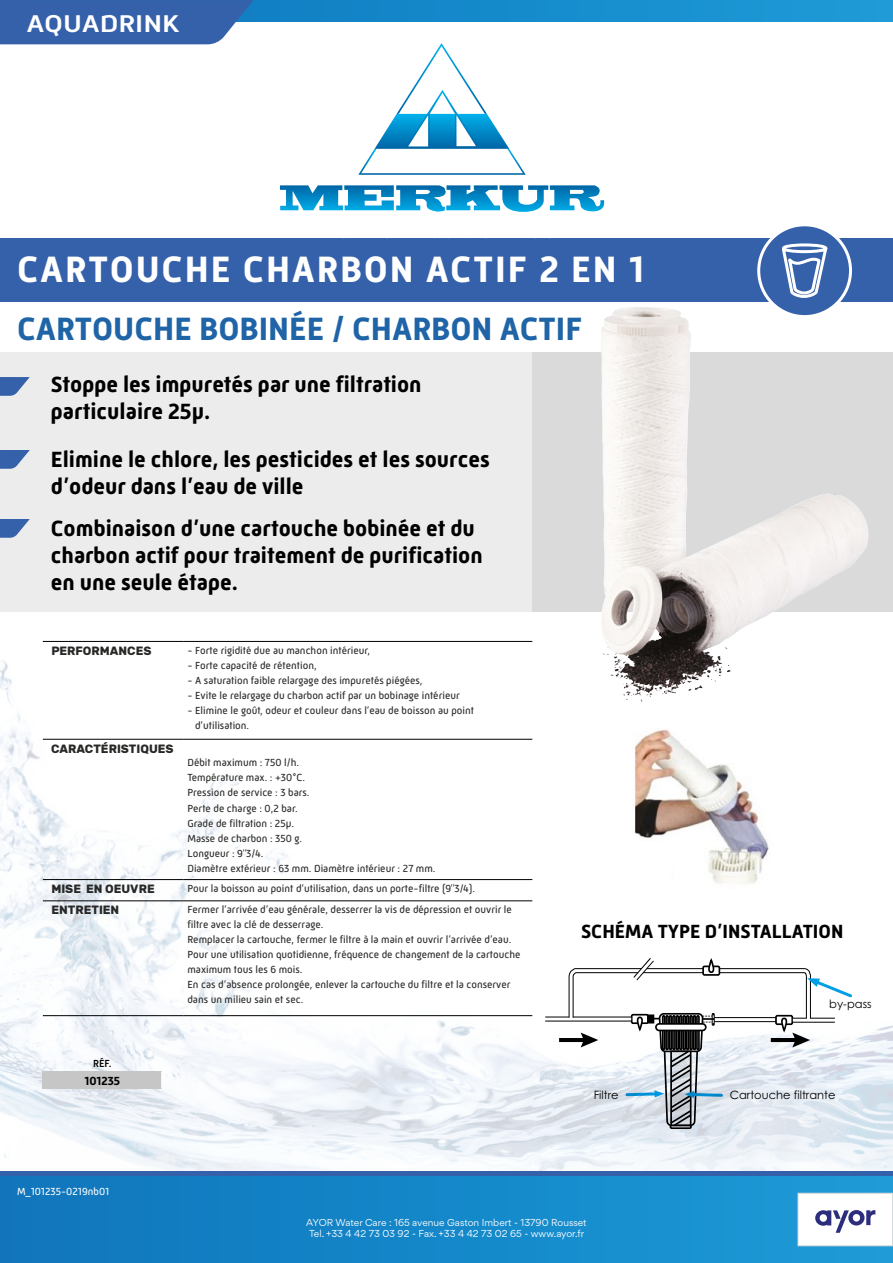
<style>
.page{position:relative;width:893px;height:1263px;background:#fff}
.page>*{position:absolute;margin:0;border:0;box-sizing:border-box;transform-origin:0 0}
.t1{font:700 37.5px "Mic 32 New";letter-spacing:.05em;color:#fff}
.t2{font:700 33px "Mic 32 New";color:#1f64a7}
.t3{font:500 24.75px "Mic 32 New";color:#fff;scale:1.2 1}
.t4{font:700 22.5px/27px "Mic 32 New";color:#000}
.t5{font:700 19.5px "Mic 32 New";color:#000}
.t6{font:700 12px "Rubik";color:#282827}
.t7{font:700 12px "Mic 32 New";color:#000}
.t8{font:11.4px "Century Gothic";color:#000}
.t9{font:10.5px/15px "Mic 32 New";color:#282827}
.t10{font:10.5px "Mic 32 New";color:#fff}
.t11{font:500 10.5px "Mic 32 New";color:#000}
.t12{font:9px/10.8px "Gordita";color:#fff}
.s1{font-family:"Century Gothic"}
</style>
<div class="page">
<div style="left:0;top:238px;width:893px;height:64px;background:#3561ab"></div>
<div style="left:759px;top:225px;width:91px;height:92px;background:#3561ab;border-radius:50%"></div>
<div style="left:757px;top:223px;width:95px;height:95px;border:3px solid #fff;border-radius:50%"></div>
<img style="left:0;top:611px;width:893px;height:561px">
<div style="left:0;top:1176px;width:893px;height:87px;background:linear-gradient(to right,#0e74bb,#209cd8)"></div>
<hr style="left:0;top:1172px;width:893px;height:4px;background:#3561ab">
<div style="left:798px;top:1193px;width:95px;height:53px;background:#fff;border:1px solid #dadada"></div>
<svg style="left:815px;top:1210px;width:60px;height:23px"></svg>
<svg style="left:531px;top:352px;width:362px;height:259px;background:#dfdddc"></svg>
<div style="left:0;top:352px;width:531px;height:259px;background:#ececec"></div>
<svg style="left:358px;top:43px;width:168px;height:132px"></svg>
<svg style="left:279px;top:185px;width:326px;height:27px"></svg>
<svg style="left:253px;top:0;width:640px;height:21px;background:#178dcd"></svg>
<svg style="left:0;top:0;width:253px;height:44px;background:#3e69af"></svg>
<svg style="left:780px;top:227px;width:49px;height:71px"></svg>
<div style="left:43px;top:1071px;width:119px;height:17px;background:#c6c6c6"></div>
<svg style="left:161px;top:1071px;width:2px;height:17px"></svg>
<hr style="left:43px;top:641px;width:140px;height:1px;background:#000">
<hr style="left:183px;top:641px;width:349px;height:1px;background:#000">
<hr style="left:43px;top:739px;width:140px;height:1px;background:#000">
<hr style="left:183px;top:739px;width:349px;height:1px;background:#000">
<hr style="left:43px;top:879px;width:140px;height:1px;background:#000">
<hr style="left:183px;top:879px;width:349px;height:1px;background:#000">
<hr style="left:43px;top:900px;width:140px;height:1px;background:#000">
<hr style="left:183px;top:900px;width:349px;height:1px;background:#000">
<hr style="left:43px;top:1015px;width:140px;height:1px;background:#000">
<hr style="left:183px;top:1015px;width:349px;height:1px;background:#000">
<div style="left:670px;top:1125px;width:22px;height:4px;border:2px solid #000"></div>
<div style="left:545px;top:1016px;width:86px;height:5px;background:#8f8f8f"></div>
<hr style="left:543px;top:1017px;width:88px;height:3px;background:#fff">
<hr style="left:559px;top:1038px;width:27px;height:4px;background:#000">
<svg style="left:566px;top:956px;width:288px;height:171px"></svg>
<img style="left:600px;top:309px;width:35px;height:366px">
<img style="left:633px;top:709px;width:143px;height:186px">
<svg style="left:0;top:377px;width:30px;height:19px"></svg>
<svg style="left:0;top:450px;width:30px;height:19px"></svg>
<svg style="left:0;top:519px;width:30px;height:19px"></svg>
<h3 class="t3" style="left:26px;top:9px;width:130px">AQUADRINK</h3>
<h1 class="t1" style="left:17px;top:248px;width:628px">CARTOUCHE CHARBON ACTIF 2 EN 1</h1>
<h2 class="t2" style="left:17px;top:310px;width:567px">CARTOUCHE BOBINÉE / CHARBON ACTIF</h2>
<h3 class="t4" style="left:51px;top:371px;width:372px">Stoppe les impuretés par une filtration particulaire 25µ.</h3>
<h3 class="t4" style="left:51px;top:446px;width:440px">Elimine le chlore, les pesticides et les sources d’odeur dans l’eau de ville</h3>
<h3 class="t4" style="left:51px;top:515px;width:433px">Combinaison d’une cartouche bobinée et du charbon actif pour traitement de purification en une seule étape.</h3>
<p class="t6" style="left:51px;top:643px;width:102px">PERFORMANCES</p>
<p class="t9" style="left:187px;top:642px;width:184px">- Forte rigidité due au manchon intérieur,</p>
<p class="t9" style="left:187px;top:657px;width:131px">- Forte capacité de rétention,</p>
<p class="t9" style="left:187px;top:672px;width:237px">- A saturation faible relargage des impuretés piégées,</p>
<p class="t9" style="left:187px;top:687px;width:274px">- Evite le relargage du charbon actif par un bobinage intérieur</p>
<p class="t9" style="left:195px;top:702px;width:281px;text-indent:-8px">- Elimine le goût, odeur et couleur dans l’eau de boisson au point d’utilisation.</p>
<p class="t6" style="left:51px;top:741px;width:124px">CARACTÉRISTIQUES</p>
<p class="t9" style="left:187px;top:755px;width:250px">Débit maximum : 750 l/h.<br>Température max. : +30°C.<br>Pression de service : 3 bars.<br>Perte de charge : 0,2 bar.<br>Grade de filtration : 25µ.<br>Masse de charbon : 350 g.<br>Longueur : 9<span class="s1">"</span>3/4.<br>Diamètre extérieur : 63 mm. Diamètre intérieur : 27 mm.</p>
<p class="t6" style="left:51px;top:882px;width:105px">MISE EN OEUVRE</p>
<p class="t9" style="left:187px;top:881px;width:289px">Pour la boisson au point d’utilisation, dans un porte-filtre (9<span class="s1">"</span>3/4).</p>
<p class="t6" style="left:51px;top:903px;width:69px">ENTRETIEN</p>
<p class="t9" style="left:187px;top:902px;width:335px">Fermer l’arrivée d’eau générale, desserrer la vis de dépression et ouvrir le filtre avec la clé de desserrage.<br>Remplacer la cartouche, fermer le filtre à la main et ouvrir l’arrivée d’eau.<br>Pour une utilisation quotidienne, fréquence de changement de la cartouche maximum tous les 6 mois.<br>En cas d’absence prolongée, enlever la cartouche du filtre et la conserver dans un milieu sain et sec.</p>
<p class="t11" style="left:93px;top:1057px;width:20px">RÉF.</p>
<p class="t7" style="left:85px;top:1074px;width:37px">101235</p>
<p class="t10" style="left:17px;top:1185px;width:94px">M_101235-0219nb01</p>
<h3 class="t5" style="left:581px;top:920px;width:264px">SCHÉMA TYPE D’INSTALLATION</h3>
<p class="t8" style="left:829px;top:996px;width:44px">by-pass</p>
<p class="t8" style="left:594px;top:1086px;width:26px">Filtre</p>
<p class="t8" style="left:730px;top:1086px;width:107px">Cartouche filtrante</p>
<p class="t12" style="left:306px;top:1217px;width:282px">AYOR Water Care : 165 avenue Gaston Imbert - 13790 Rousset<br>Tel. +33 4 42 73 03 92 - Fax. +33 4 42 73 02 65 - www.ayor.fr</p>
</div>
